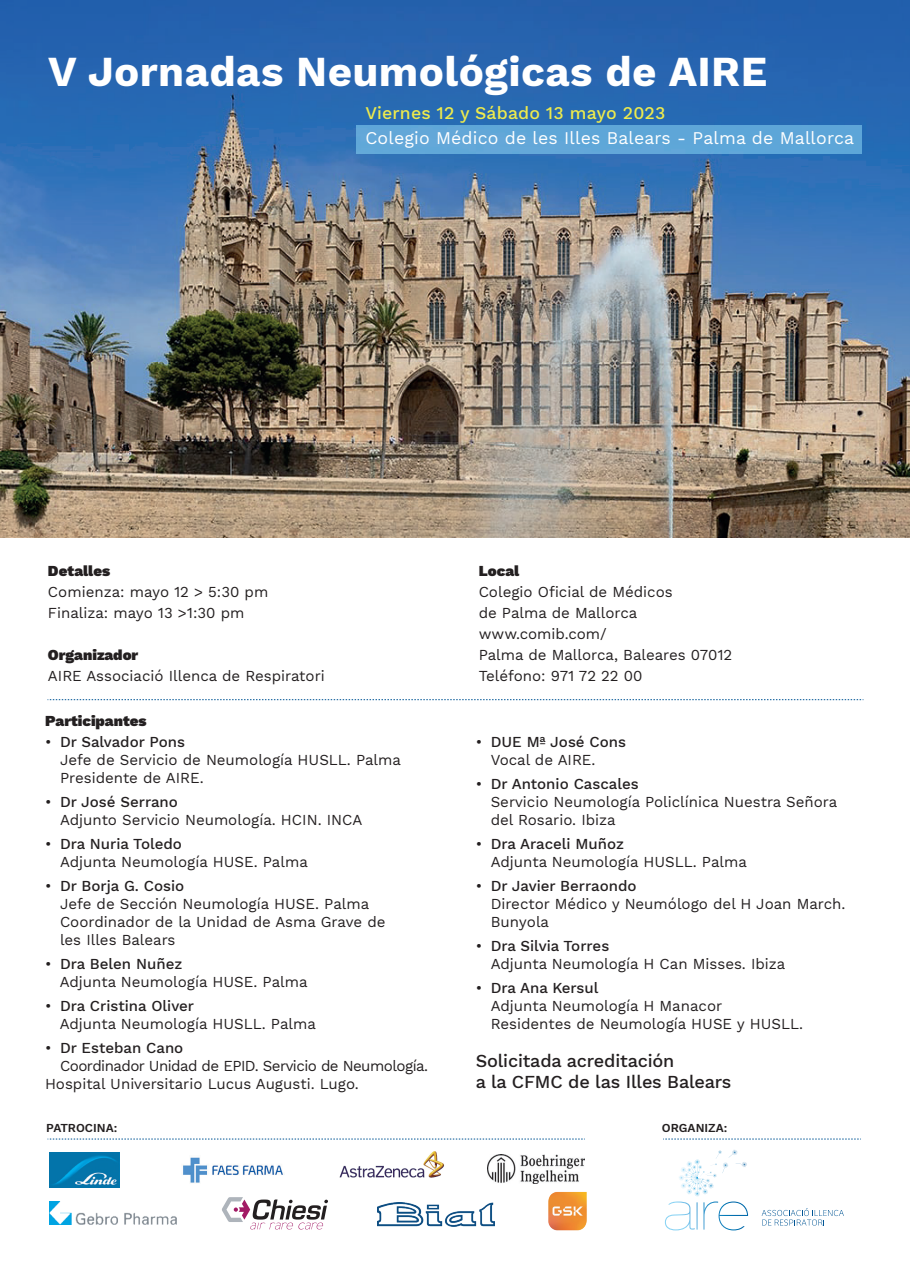
<style>
.page{position:relative;width:910px;height:1280px;background:#fff}
.page>*{position:absolute;margin:0;border:0;box-sizing:border-box;transform-origin:0 0}
.t1{font:700 42px "Work Sans";letter-spacing:.01em;color:#fff}
.t2{font:500 18px/21px "Work Sans";letter-spacing:-.01em;color:#231f20}
.t3{font:17.55px "Work Sans";letter-spacing:.01em;color:#fff}
.t4{font:500 17.55px "Work Sans";letter-spacing:.01em;color:#efeb4c}
.t5{font:15px/18px "Work Sans";color:#231f20}
.t6{font:15px "Work Sans";letter-spacing:-.035em;color:#231f20}
.t7{font:900 15px "Work Sans";color:#231f20}
.t8{font:500 15px "Work Sans";color:#231f20}
.t9{font:600 12px "Work Sans";color:#231f20}
.s1{font-weight:500}
.s2{font-weight:400}
</style>
<div class="page">
<img style="left:0;top:0;width:910px;height:537px">
<svg style="left:48px;top:699px;width:816px;height:1px"></svg>
<svg style="left:48px;top:1139px;width:537px;height:1px"></svg>
<svg style="left:663px;top:1139px;width:198px;height:1px"></svg>
<div style="left:356px;top:125px;width:506px;height:29px;background:#5ea7d8"></div>
<img style="left:487px;top:1154px;width:98px;height:30px">
<img style="left:339px;top:1151px;width:105px;height:27px">
<img style="left:49px;top:1201px;width:127px;height:23px">
<img style="left:183px;top:1157px;width:100px;height:26px">
<img style="left:548px;top:1192px;width:39px;height:38px">
<svg style="left:222px;top:1197px;width:106px;height:32px"></svg>
<img style="left:377px;top:1202px;width:117px;height:24px">
<svg style="left:695px;top:1150px;width:42px;height:12px"></svg>
<svg style="left:665px;top:1201px;width:83px;height:29px"></svg>
<svg style="left:762px;top:1208px;width:82px;height:17px"></svg>
<img style="left:50px;top:1152px;width:70px;height:35px">
<h1 class="t1" style="left:48px;top:47px;width:721px">V Jornadas Neumológicas de AIRE</h1>
<p class="t4" style="left:365px;top:103px;width:301px">Viernes 12 y Sábado 13 mayo 2023</p>
<p class="t3" style="left:365px;top:128px;width:490px">Colegio Médico de les Illes Balears - Palma de Mallorca</p>
<p class="t7" style="left:48px;top:562px;width:64px">Detalles</p>
<p class="t5" style="left:48px;top:582px;width:222px;line-height:21px">Comienza: mayo 12 &gt; 5:30 pm<br>Finaliza: mayo 13 &gt;1:30 pm</p>
<p class="t7" style="left:48px;top:646px;width:92px">Organizador</p>
<p class="t5" style="left:48px;top:667px;width:278px">AIRE Associació Illenca de Respiratori</p>
<p class="t7" style="left:45px;top:713px;width:103px">Participantes</p>
<p class="t5" style="left:60px;top:734px;width:342px;text-indent:-15px">• <span class="s1">Dr Salvador Pons<br></span>Jefe de Servicio de Neumología HUSLL. Palma<br>Presidente de AIRE.</p>
<p class="t5" style="left:60px;top:794px;width:304px;text-indent:-15px">• <span class="s1">Dr José Serrano<br></span>Adjunto Servicio Neumología. HCIN. INCA</p>
<p class="t5" style="left:60px;top:836px;width:249px;text-indent:-15px">• <span class="s1">Dra Nuria Toledo<br></span>Adjunta Neumología HUSE. Palma</p>
<p class="t5" style="left:60px;top:878px;width:327px;text-indent:-15px">• <span class="s1">Dr Borja G. Cosio<br></span>Jefe de Sección Neumología HUSE. Palma<br>Coordinador de la Unidad de Asma Grave de les Illes Balears</p>
<p class="t5" style="left:60px;top:956px;width:249px;text-indent:-15px">• <span class="s1">Dra Belen Nuñez<br></span>Adjunta Neumología HUSE. Palma</p>
<p class="t5" style="left:60px;top:998px;width:258px;text-indent:-15px">• <span class="s1">Dra Cristina Oliver<br></span>Adjunta Neumología HUSLL. Palma</p>
<p class="t8" style="left:45px;top:1039px;width:140px"><span class="s2">•</span> Dr Esteban Cano</p>
<p class="t6" style="left:60px;top:1057px;width:370px">Coordinador Unidad de EPID. Servicio de Neumología.</p>
<p class="t5" style="left:45px;top:1076px;width:315px">Hospital Universitario Lucus Augusti. Lugo.</p>
<p class="t7" style="left:479px;top:562px;width:42px">Local</p>
<p class="t5" style="left:479px;top:582px;width:255px;line-height:21px">Colegio Oficial de Médicos<br>de Palma de Mallorca www.comib.com/<br>Palma de Mallorca, Baleares 07012<br>Teléfono: 971 72 22 00</p>
<p class="t5" style="left:491px;top:734px;width:137px;text-indent:-15px">• <span class="s1">DUE Mª José Cons<br></span>Vocal de AIRE.</p>
<p class="t5" style="left:491px;top:776px;width:348px;text-indent:-15px">• <span class="s1">Dr Antonio Cascales<br></span>Servicio Neumología Policlínica Nuestra Señora del Rosario. Ibiza</p>
<p class="t5" style="left:491px;top:836px;width:258px;text-indent:-15px">• <span class="s1">Dra Araceli Muñoz<br></span>Adjunta Neumología HUSLL. Palma</p>
<p class="t5" style="left:491px;top:878px;width:356px;text-indent:-15px">• <span class="s1">Dr Javier Berraondo<br></span>Director Médico y Neumólogo del H Joan March.<br>Bunyola</p>
<p class="t5" style="left:491px;top:938px;width:296px;text-indent:-15px">• <span class="s1">Dra Silvia Torres<br></span>Adjunta Neumología H Can Misses. Ibiza</p>
<p class="t5" style="left:491px;top:980px;width:314px;text-indent:-15px">• <span class="s1">Dra Ana Kersul<br></span>Adjunta Neumología H Manacor<br>Residentes de Neumología HUSE y HUSLL.</p>
<p class="t2" style="left:476px;top:1051px;width:257px">Solicitada acreditación<br>a la CFMC de las Illes Balears</p>
<p class="t9" style="left:46px;top:1121px;width:73px">PATROCINA:</p>
<p class="t9" style="left:662px;top:1121px;width:67px">ORGANIZA:</p>
</div>
